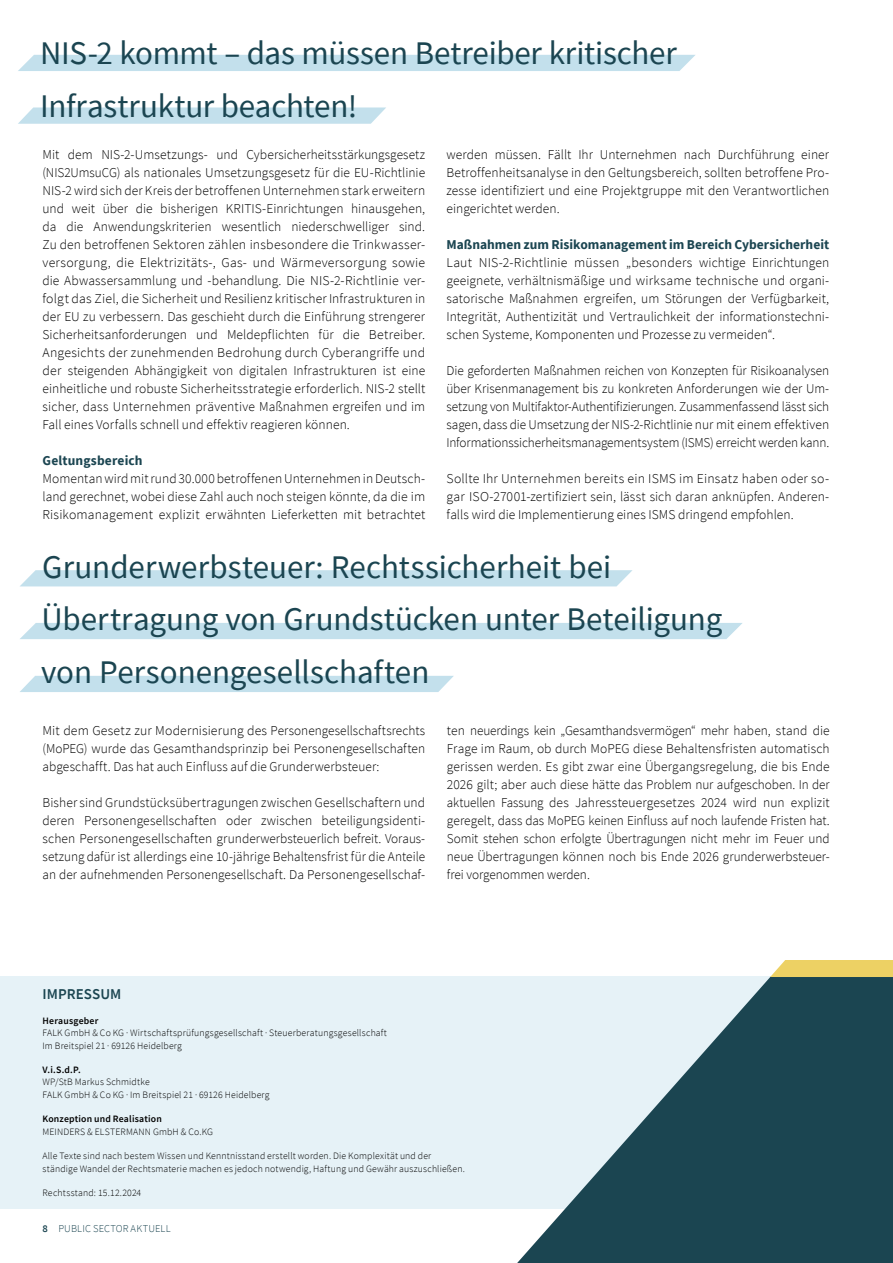
<style>
.page{position:relative;width:893px;height:1263px;background:#fff}
.page>*{position:absolute;margin:0;border:0;box-sizing:border-box;transform-origin:0 0}
.t1{font:33px/52.5px "Source Sans Pro";letter-spacing:-.005em;color:#1b4551}
.t2{font:600 15px "Source Sans Pro";letter-spacing:.005em;color:#1b4551}
.t3{font:300 13.5px/18px "Source Sans Pro";letter-spacing:.005em;color:#000;text-align:justify}
.t4{font:700 13.5px "Source Sans Pro";color:#1b4551}
.t5{font:300 10.5px "Source Sans Pro";letter-spacing:.015em;color:#1b4551}
.t6{font:300 9.75px/12.3px "Source Sans Pro";letter-spacing:.02em;color:#000}
.t7{font:600 9.75px "Source Sans Pro";letter-spacing:.02em;color:#000}
.s1{font-weight:600}
</style>
<div class="page">
<div style="left:0;top:977px;width:893px;height:232px;background:#e6f2f7"></div>
<svg style="left:517px;top:977px;width:376px;height:286px;fill:#1b4551"></svg>
<div style="left:770px;top:960px;width:123px;height:17px;background:#edd164"></div>
<svg style="left:18px;top:107px;width:368px;height:17px;background:#c7e2ed"></svg>
<div style="left:18px;top:55px;width:677px;height:16px;background:#c3e0ec"></div>
<div style="left:20px;top:676px;width:434px;height:16px;background:#c3e0ec"></div>
<div style="left:20px;top:623px;width:723px;height:16px;background:#c3e0ec"></div>
<svg style="left:20px;top:570px;width:612px;height:16px;background:#c5e1ec"></svg>
<h1 class="t1" style="left:40px;top:27px;width:638px">NIS-2 kommt – das müssen Betreiber kritischer<br>Infrastruktur beachten!</h1>
<p class="t3" style="left:43px;top:146px;width:384px">Mit dem NIS-2-Umsetzungs- und Cybersicherheitsstärkungsgesetz (NIS2UmsuCG) als nationales Umsetzungsgesetz für die EU-Richtlinie NIS-2 wird sich der Kreis der betroffenen Unternehmen stark erweitern und weit über die bisherigen KRITIS-Einrichtungen hinausgehen, da die Anwendungskriterien wesentlich niederschwelliger sind.<br>Zu den betroffenen Sektoren zählen insbesondere die Trinkwasser&shy;versorgung, die Elektrizitäts-, Gas- und Wärmeversorgung sowie die Abwassersammlung und -behandlung. Die NIS-2-Richtlinie ver&shy;folgt das Ziel, die Sicherheit und Resilienz kritischer Infrastrukturen in der EU zu verbessern. Das geschieht durch die Einführung strengerer Sicherheitsanforderungen und Meldepflichten für die Betreiber.<br>Angesichts der zunehmenden Bedrohung durch Cyberangriffe und der steigenden Abhängigkeit von digitalen Infrastrukturen ist eine einheitliche und robuste Sicherheitsstrategie erforderlich. NIS-2 stellt sicher, dass Unternehmen präventive Maßnahmen ergreifen und im Fall eines Vorfalls schnell und effektiv reagieren können.</p>
<p class="t4" style="left:43px;top:452px;width:102px">Geltungsbereich</p>
<p class="t3" style="left:43px;top:470px;width:384px">Momentan wird mit rund 30.000 betroffenen Unternehmen in Deutsch&shy;land gerechnet, wobei diese Zahl auch noch steigen könnte, da die im Risikomanagement explizit erwähnten Lieferketten mit betrachtet</p>
<p class="t3" style="left:446px;top:146px;width:384px">werden müssen. Fällt Ihr Unternehmen nach Durchführung einer Betroffenheitsanalyse in den Geltungsbereich, sollten betroffene Pro&shy;zesse identifiziert und eine Projektgruppe mit den Verantwortlichen eingerichtet werden.</p>
<p class="t4" style="left:446px;top:236px;width:384px">Maßnahmen zum Risikomanagement im Bereich Cybersicherheit</p>
<p class="t3" style="left:446px;top:254px;width:384px">Laut NIS-2-Richtlinie müssen „besonders wichtige Einrichtungen geeignete, verhältnismäßige und wirksame technische und organi&shy;satorische Maßnahmen ergreifen, um Störungen der Verfügbarkeit, Integrität, Authentizität und Vertraulichkeit der informationstechni&shy;schen Systeme, Komponenten und Prozesse zu vermeiden“.</p>
<p class="t3" style="left:446px;top:362px;width:384px">Die geforderten Maßnahmen reichen von Konzepten für Risikoanalysen über Krisenmanagement bis zu konkreten Anforderungen wie der Um&shy;setzung von Multifaktor-Authentifizierungen. Zusammenfassend lässt sich sagen, dass die Umsetzung der NIS-2-Richtlinie nur mit einem effektiven Informationssicherheitsmanagementsystem (ISMS) erreicht werden kann.</p>
<p class="t3" style="left:446px;top:470px;width:384px">Sollte Ihr Unternehmen bereits ein ISMS im Einsatz haben oder so&shy;gar ISO-27001-zertifiziert sein, lässt sich daran anknüpfen. Anderen&shy;falls wird die Implementierung eines ISMS dringend empfohlen.</p>
<h1 class="t1" style="left:41px;top:540px;width:683px">Grunderwerbsteuer: Rechtssicherheit bei<br>Übertragung von Grundstücken unter Beteiligung von Personengesellschaften</h1>
<p class="t3" style="left:43px;top:722px;width:384px">Mit dem Gesetz zur Modernisierung des Personengesellschaftsrechts (MoPEG) wurde das Gesamthandsprinzip bei Personengesellschaften abgeschafft. Das hat auch Einfluss auf die Grunderwerbsteuer:</p>
<p class="t3" style="left:43px;top:794px;width:384px">Bisher sind Grundstücksübertragungen zwischen Gesellschaftern und deren Personengesellschaften oder zwischen beteiligungsidenti&shy;schen Personengesellschaften grunderwerbsteuerlich befreit. Voraus&shy;setzung dafür ist allerdings eine 10-jährige Behaltensfrist für die Anteile an der aufnehmenden Personengesellschaft. Da Personengesellschaf-</p>
<p class="t3" style="left:447px;top:722px;width:384px">ten neuerdings kein „Gesamthandsvermögen“ mehr haben, stand die Frage im Raum, ob durch MoPEG diese Behaltensfristen automatisch gerissen werden. Es gibt zwar eine Übergangsregelung, die bis Ende 2026 gilt; aber auch diese hätte das Problem nur aufgeschoben. In der aktuellen Fassung des Jahressteuergesetzes 2024 wird nun explizit geregelt, dass das MoPEG keinen Einfluss auf noch laufende Fristen hat.<br>Somit stehen schon erfolgte Übertragungen nicht mehr im Feuer und neue Übertragungen können noch bis Ende 2026 grunderwerbsteuer&shy;frei vorgenommen werden.</p>
<p class="t2" style="left:43px;top:984px;width:80px">IMPRESSUM</p>
<p class="t7" style="left:43px;top:1014px;width:57px">Herausgeber</p>
<p class="t6" style="left:43px;top:1027px;width:346px">FALK GmbH &amp; Co KG · Wirtschaftsprüfungsgesellschaft · Steuerberatungsgesellschaft<br>Im Breitspiel 21 · 69126 Heidelberg</p>
<p class="t7" style="left:43px;top:1063px;width:40px">V.i.S.d.P.</p>
<p class="t6" style="left:43px;top:1076px;width:229px">WP/StB Markus Schmidtke<br>FALK GmbH &amp; Co KG · Im Breitspiel 21 · 69126 Heidelberg</p>
<p class="t7" style="left:43px;top:1113px;width:121px">Konzeption und Realisation</p>
<p class="t6" style="left:43px;top:1125px;width:172px">MEINDERS &amp; ELSTERMANN GmbH &amp; Co.KG</p>
<p class="t6" style="left:43px;top:1150px;width:424px">Alle Texte sind nach bestem Wissen und Kenntnisstand erstellt worden. Die Komplexität und der ständige Wandel der Rechtsmaterie machen es jedoch notwendig, Haftung und Gewähr auszuschließen.</p>
<p class="t6" style="left:43px;top:1187px;width:100px">Rechtsstand: 15.12.2024</p>
<p class="t5" style="left:43px;top:1222px;width:130px"><span class="s1">8</span> PUBLIC SECTOR AKTUELL</p>
</div>
